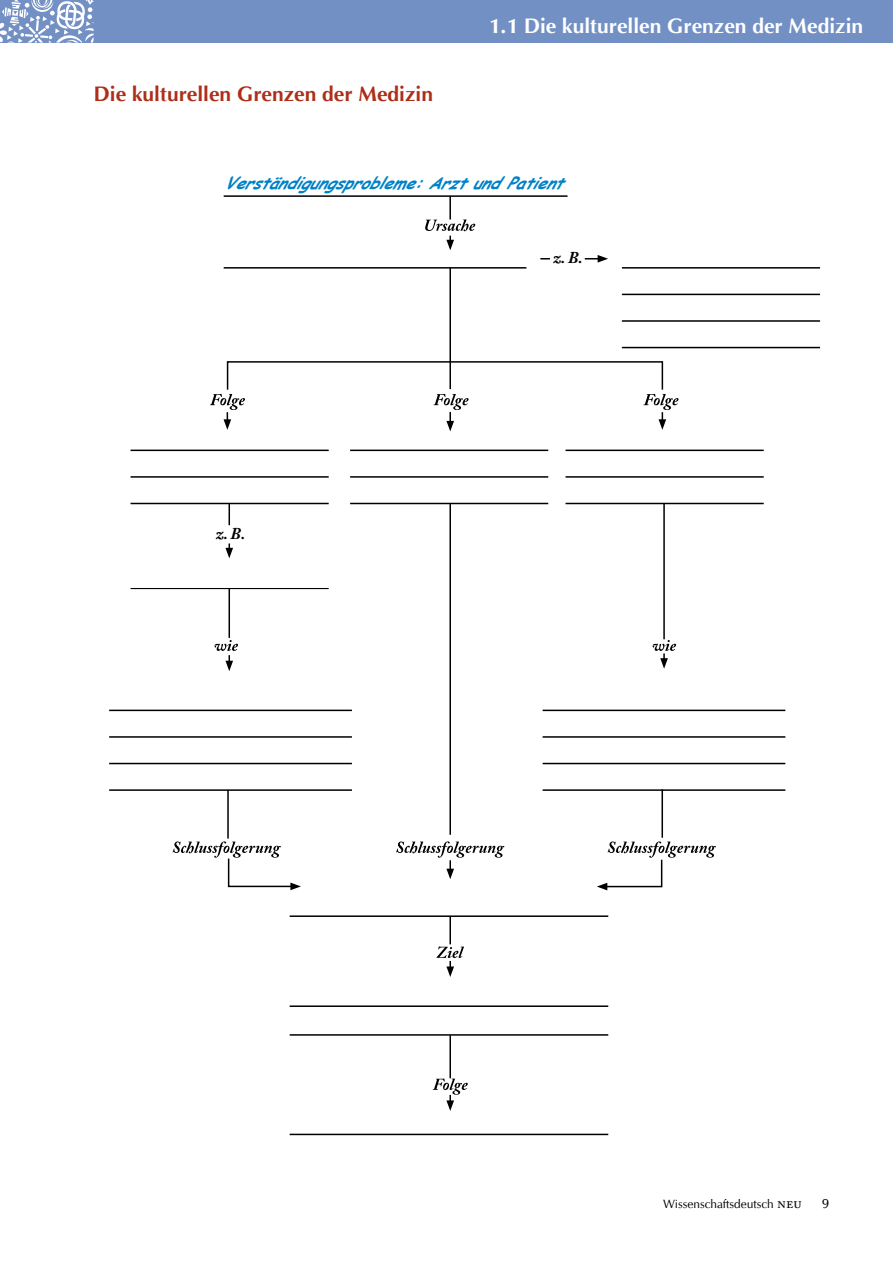
<style>
.page{position:relative;width:893px;height:1263px;background:#fff}
.page>*{position:absolute;margin:0;border:0;box-sizing:border-box;transform-origin:0 0}
.t1{font:700 21px "Cg Omega";color:#fff}
.t2{font:700 21px "Cg Omega";color:#ae2e18}
.t3{font:italic 700 16.5px "Comic Sans MS";color:#0081c7}
.t4{font:italic 700 16.5px "Adobe Caslon Pro";color:#000}
.t5{font:12px "CG Omega";color:#000}
.s1{font-family:"Adobe Caslon Pro";font-size:15px}
.s2{font-size:13.5px}
</style>
<div class="page">
<hr style="left:449px;top:196px;width:2px;height:24px;background:#000">
<hr style="left:449px;top:268px;width:2px;height:121px;background:#000">
<svg style="left:585px;top:255px;width:23px;height:8px"></svg>
<hr style="left:449px;top:504px;width:2px;height:331px;background:#000">
<svg style="left:225px;top:543px;width:8px;height:15px"></svg>
<svg style="left:229px;top:504px;width:1px;height:21px"></svg>
<hr style="left:229px;top:589px;width:1px;height:49px;background:#000">
<hr style="left:663px;top:504px;width:2px;height:135px;background:#000">
<hr style="left:227px;top:790px;width:2px;height:48px;background:#000">
<hr style="left:661px;top:789px;width:2px;height:49px;background:#000">
<hr style="left:449px;top:916px;width:2px;height:28px;background:#000">
<hr style="left:449px;top:1035px;width:2px;height:43px;background:#000">
<hr style="left:224px;top:267px;width:302px;height:2px;background:#000">
<hr style="left:622px;top:267px;width:198px;height:2px;background:#000">
<hr style="left:622px;top:294px;width:198px;height:1px;background:#000">
<hr style="left:622px;top:320px;width:198px;height:2px;background:#000">
<hr style="left:622px;top:347px;width:198px;height:1px;background:#000">
<hr style="left:566px;top:450px;width:198px;height:1px;background:#000">
<hr style="left:566px;top:476px;width:198px;height:2px;background:#000">
<hr style="left:566px;top:503px;width:198px;height:1px;background:#000">
<hr style="left:350px;top:450px;width:198px;height:1px;background:#000">
<hr style="left:350px;top:476px;width:198px;height:2px;background:#000">
<hr style="left:350px;top:503px;width:198px;height:1px;background:#000">
<hr style="left:131px;top:450px;width:198px;height:1px;background:#000">
<hr style="left:131px;top:476px;width:198px;height:2px;background:#000">
<hr style="left:131px;top:503px;width:198px;height:1px;background:#000">
<hr style="left:131px;top:588px;width:198px;height:1px;background:#000">
<hr style="left:543px;top:710px;width:242px;height:1px;background:#000">
<hr style="left:543px;top:736px;width:242px;height:2px;background:#000">
<hr style="left:543px;top:763px;width:242px;height:1px;background:#000">
<hr style="left:543px;top:789px;width:242px;height:2px;background:#000">
<hr style="left:109px;top:710px;width:243px;height:1px;background:#000">
<hr style="left:109px;top:736px;width:243px;height:2px;background:#000">
<hr style="left:109px;top:763px;width:243px;height:1px;background:#000">
<hr style="left:109px;top:789px;width:243px;height:2px;background:#000">
<hr style="left:290px;top:915px;width:318px;height:2px;background:#000">
<hr style="left:290px;top:1005px;width:318px;height:2px;background:#000">
<hr style="left:290px;top:1034px;width:318px;height:2px;background:#000">
<hr style="left:290px;top:1134px;width:318px;height:1px;background:#000">
<hr style="left:224px;top:195px;width:343px;height:2px;background:#000">
<svg style="left:425px;top:220px;width:50px;height:30px"></svg>
<svg style="left:215px;top:640px;width:23px;height:31px"></svg>
<svg style="left:173px;top:841px;width:543px;height:49px"></svg>
<svg style="left:436px;top:946px;width:28px;height:31px"></svg>
<svg style="left:433px;top:1078px;width:35px;height:33px"></svg>
<svg style="left:653px;top:640px;width:23px;height:29px"></svg>
<svg style="left:210px;top:360px;width:468px;height:71px"></svg>
<div style="left:0;top:0;width:893px;height:43px;background:#7390c4"></div>
<svg style="left:0;top:0;width:94px;height:43px"></svg>
<p class="t2" style="left:94px;top:81px;width:341px">Die kulturellen Grenzen der Medizin</p>
<p class="t1" style="left:489px;top:13px;width:376px">1.1 Die kulturellen Grenzen der Medizin</p>
<p class="t3" style="left:224px;top:170px;width:353px">Verständigungsprobleme:ArztundPatient</p>
<p class="t4" style="left:216px;top:523px;width:31px">z. B.</p>
<p class="t4" style="left:553px;top:248px;width:31px">z. B.</p>
<p class="t5" style="left:663px;top:1197px;width:168px">Wissenschaftsdeutsch <span class="s1">neu</span> <span class="s2">9</span></p>
</div>
